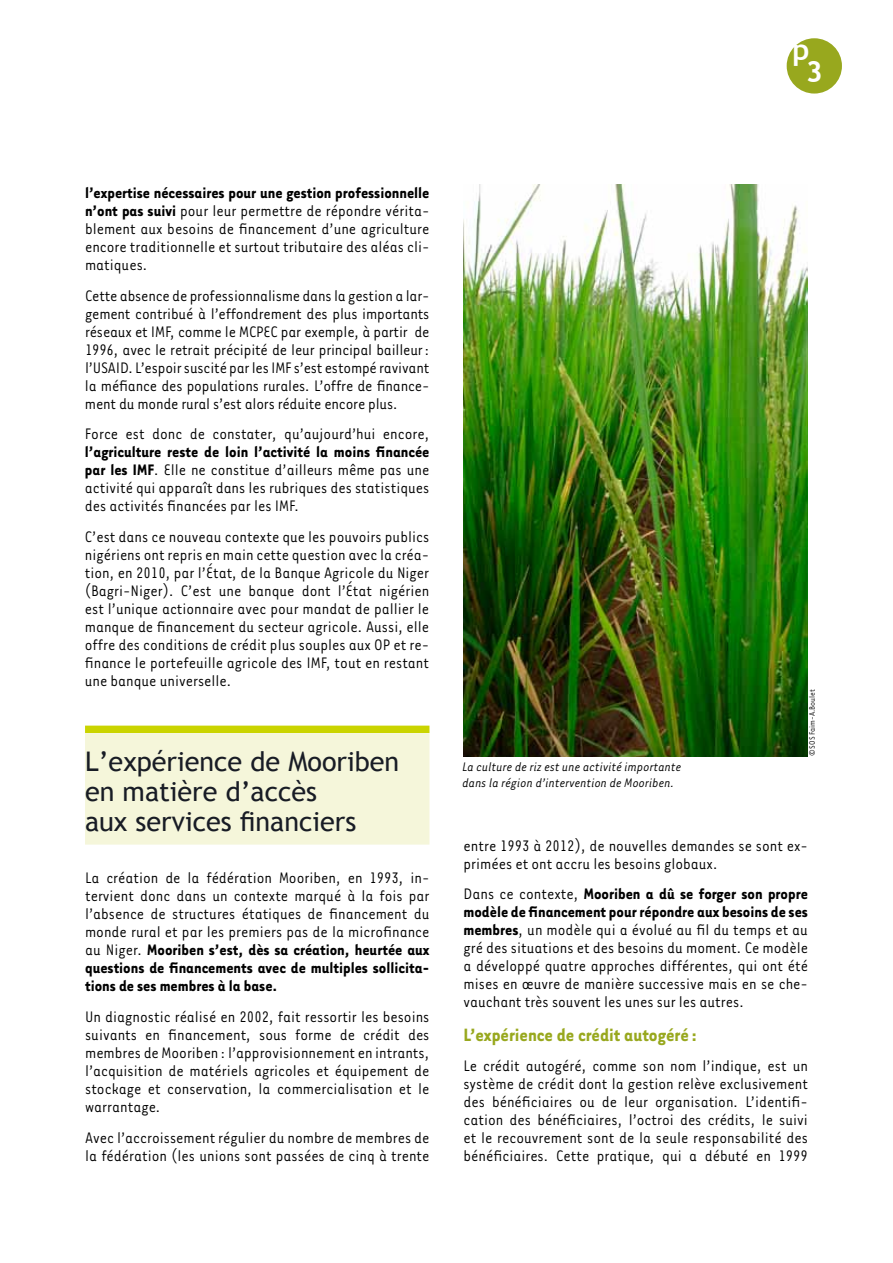
<style>
.page{position:relative;width:893px;height:1263px;background:#fff}
.page>*{position:absolute;margin:0;border:0;box-sizing:border-box;transform-origin:0 0}
.t1{font:700 29.25px/22.5px "Trebuchet MS";color:#fff;text-align:center}
.t2{font:27px/30px "Trebuchet MS";color:#181c25}
.t3{font:700 20.55px "Tarzana Narrow";color:#98a81e}
.t4{font:17.55px/18px "Tarzana Narrow";color:#000;text-align:justify}
.t5{font:italic 14.25px/15.8px "Tarzana Narrow";color:#000}
.t6{font:9px "Tarzana Narrow";color:#000}
.s1{font-weight:700}
</style>
<div class="page">
<div style="left:787px;top:38px;width:55px;height:56px;background:#98a81e;border-radius:50%"></div>
<div style="left:85px;top:726px;width:344px;height:7px;background:#cad400"></div>
<div style="left:85px;top:734px;width:344px;height:111px;background:#f5f6da"></div>
<img style="left:463px;top:184px;width:345px;height:572px">
<h1 class="t1" style="left:792px;top:38px;width:32px">p<br>3</h1>
<p class="t4" style="left:85px;top:183px;width:346px"><span class="s1">l’expertise nécessaires pour une gestion professionnelle n’ont pas suivi</span> pour leur permettre de répondre vérita&shy;blement aux besoins de financement d’une agriculture encore traditionnelle et surtout tributaire des aléas cli&shy;matiques.</p>
<p class="t4" style="left:85px;top:286px;width:346px">Cette absence de professionnalisme dansla gestion a lar&shy;gement contribué à l’effondrement des plus importants réseaux et IMF, comme le MCPEC par exemple, à partir de 1996, avec le retrait précipité de leur principal bailleur: l’USAID.L’espoirsuscité parlesIMFs’est estompé ravivant la méfiance des populations rurales. L’offre de finance&shy;ment du monde rural s’est alors réduite encore plus.</p>
<p class="t4" style="left:85px;top:424px;width:346px">Force est donc de constater, qu’aujourd’hui encore,</p>
<p class="t4" style="left:85px;top:442px;width:346px"><span class="s1">l’agriculture reste de loin l’activité la moins financée par les IMF</span>. Elle ne constitue d’ailleurs même pas une activité qui apparaît dans les rubriques des statistiques des activités financées par les IMF.</p>
<p class="t4" style="left:85px;top:527px;width:346px">C’est dans ce nouveau contexte que les pouvoirs publics nigériens ontrepris enmain cette question avecla créa&shy;tion, en 2010, par l’état, de la Banque Agricole du Niger (Bagri-Niger). C’est une banque dont l’état nigérien est l’unique actionnaire avec pour mandat de pallier le manque de financement du secteur agricole. Aussi, elle offre des conditions de crédit plus souples aux OP et re&shy;finance le portefeuille agricole des IMF, tout en restant une banque universelle.</p>
<h2 class="t2" style="left:85px;top:747px;width:316px">L’expérience de Mooriben en matière d’accès<br>aux services financiers</h2>
<p class="t4" style="left:85px;top:868px;width:346px">La création de la fédération Mooriben, en 1993, in&shy;tervient donc dans un contexte marqué à la fois par l’absence de structures étatiques de financement du monde rural et par les premiers pas de la microfinance au Niger. <span class="s1">Mooriben s’est, dès sa création, heurtée aux questions de financements avec de multiples sollicita&shy;tions de ses membres à la base.</span></p>
<p class="t4" style="left:85px;top:1007px;width:346px">Un diagnostic réalisé en 2002, fait ressortir les besoins suivants en financement, sous forme de crédit des membres de Mooriben : l’approvisionnement en intrants, l’acquisition de matériels agricoles et équipement de stockage et conservation, la commercialisation et le warrantage.</p>
<p class="t4" style="left:85px;top:1128px;width:346px">Avec l’accroissement régulier du nombre de membres de la fédération (les unions sont passées de cinq à trente</p>
<p class="t5" style="left:462px;top:758px;width:220px">La culture de riz est une activité importante dans la région d’intervention de Mooriben.</p>
<p class="t6" style="left:807px;top:756px;width:69px;rotate:-90deg">©SOS Faim-A.Boulet</p>
<p class="t4" style="left:463px;top:836px;width:346px">entre 1993 à 2012), de nouvelles demandes se sont ex&shy;primées et ont accru les besoins globaux.</p>
<p class="t4" style="left:463px;top:884px;width:346px">Dans ce contexte, <span class="s1">Mooriben a dû se forger son propre modèle de financement pour répondre aux besoins de ses membres</span>, un modèle qui a évolué au fil du temps et au gré des situations et des besoins du moment. Ce modèle a développé quatre approches différentes, qui ont été mises en œuvre de manière successive mais en se che&shy;vauchant très souvent les unes sur les autres.</p>
<p class="t3" style="left:463px;top:1022px;width:235px">L’expérience de crédit autogéré :</p>
<p class="t4" style="left:463px;top:1056px;width:346px">Le crédit autogéré, comme son nom l’indique, est un système de crédit dont la gestion relève exclusivement des bénéficiaires ou de leur organisation. L’identifi&shy;cation des bénéficiaires, l’octroi des crédits, le suivi et le recouvrement sont de la seule responsabilité des bénéficiaires. Cette pratique, qui a débuté en 1999</p>
</div>
